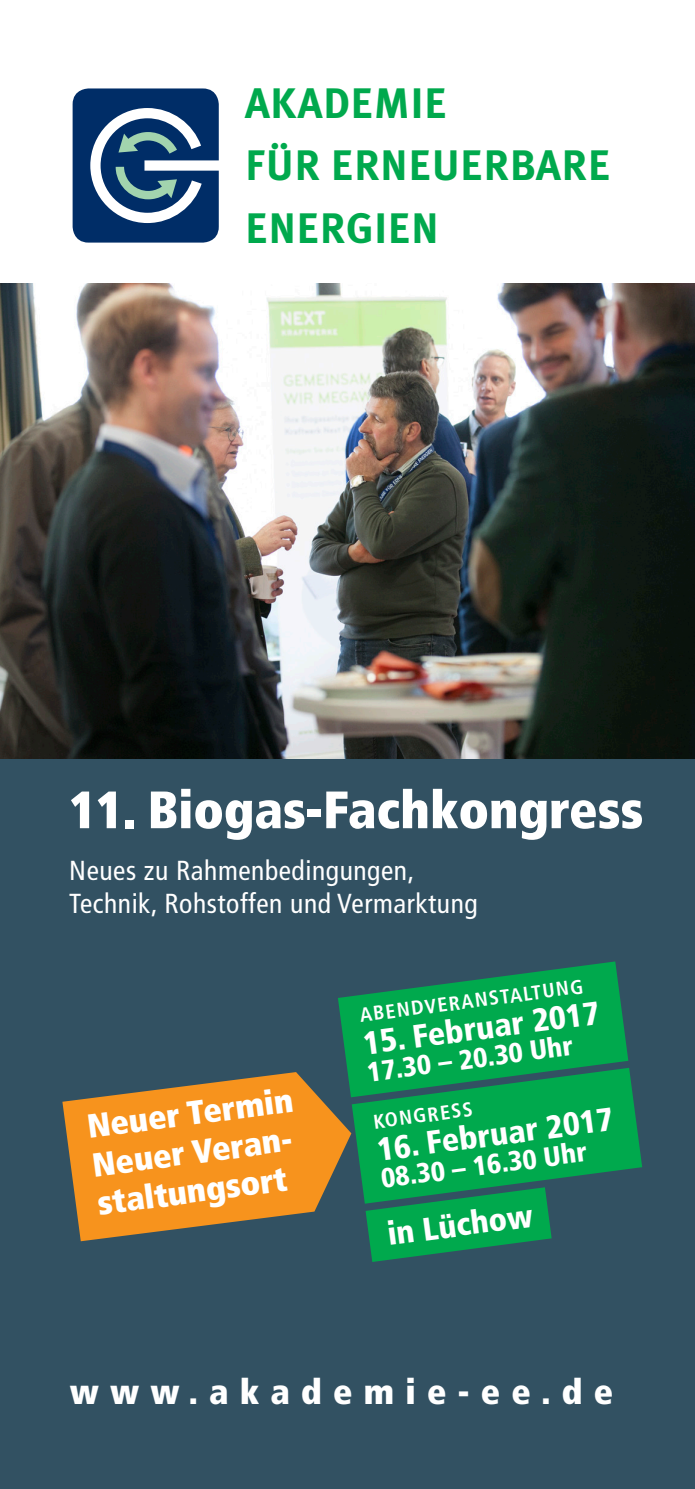
<style>
.page{position:relative;width:695px;height:1489px;background:#fff}
.page>*{position:absolute;margin:0;border:0;box-sizing:border-box;transform-origin:0 0}
.t1{font:900 condensed 52.5px "Frutiger LT Std";color:#fff}
.t2{font:700 42.75px/62.2px "Meta Plus";letter-spacing:.01em;color:#00a94d}
.t3{font:900 condensed 35px "Frutiger LT Std";letter-spacing:.32em;color:#fff}
.t4{font:900 condensed 33.5px/38.8px "Frutiger LT Std";color:#fff;text-align:justify}
.t5{font:900 condensed 32.5px "Frutiger LT Std";color:#fff}
.t6{font:condensed 27.5px/33px "Frutiger LT Std";letter-spacing:.02em;color:#fff}
.t7{font:900 condensed 27.5px "Frutiger LT Std";color:#fff}
.t8{font:700 condensed 20px "Frutiger LT Std";color:#fff}
</style>
<div class="page">
<div style="left:0;top:306px;width:694px;height:1182px;background:#325162"></div>
<svg style="left:73px;top:88px;width:146px;height:154px"></svg>
<img style="left:0;top:283px;width:694px;height:475px">
<svg style="left:338px;top:961px;width:304px;height:300px"></svg>
<svg style="left:62px;top:1071px;width:289px;height:170px;fill:#f7931d"></svg>
<h2 class="t2" style="left:245px;top:72px;width:367px">AKADEMIE<br>FÜR ERNEUERBARE<br>ENERGIEN</h2>
<h1 class="t1" style="left:69px;top:777px;width:575px">11. Biogas-Fachkongress</h1>
<p class="t6" style="left:69px;top:854px;width:410px">Neues zu Rahmenbedingungen,<br>Technik, Rohstoffen und Vermarktung</p>
<p class="t4" style="left:85px;top:1106px;width:208px;rotate:-7deg">Neuer Termin Neuer Veran&shy;staltungsort</p>
<p class="t8" style="left:358px;top:1002px;width:227px;rotate:-7deg">ABENDVERANSTALTUNG</p>
<p class="t5" style="left:361px;top:1022px;width:239px;rotate:-7deg">15. Februar 2017</p>
<p class="t7" style="left:365px;top:1056px;width:209px;rotate:-8deg">17.30 – 20.30 Uhr</p>
<p class="t8" style="left:372px;top:1109px;width:101px;rotate:-7deg">KONGRESS</p>
<p class="t5" style="left:375px;top:1129px;width:239px;rotate:-7deg">16. Februar 2017</p>
<p class="t7" style="left:379px;top:1163px;width:209px;rotate:-8deg">08.30 – 16.30 Uhr</p>
<p class="t5" style="left:385px;top:1214px;width:148px;rotate:-7deg">in Lüchow</p>
<p class="t3" style="left:70px;top:1369px;width:545px">www.akademie-ee.de</p>
</div>
